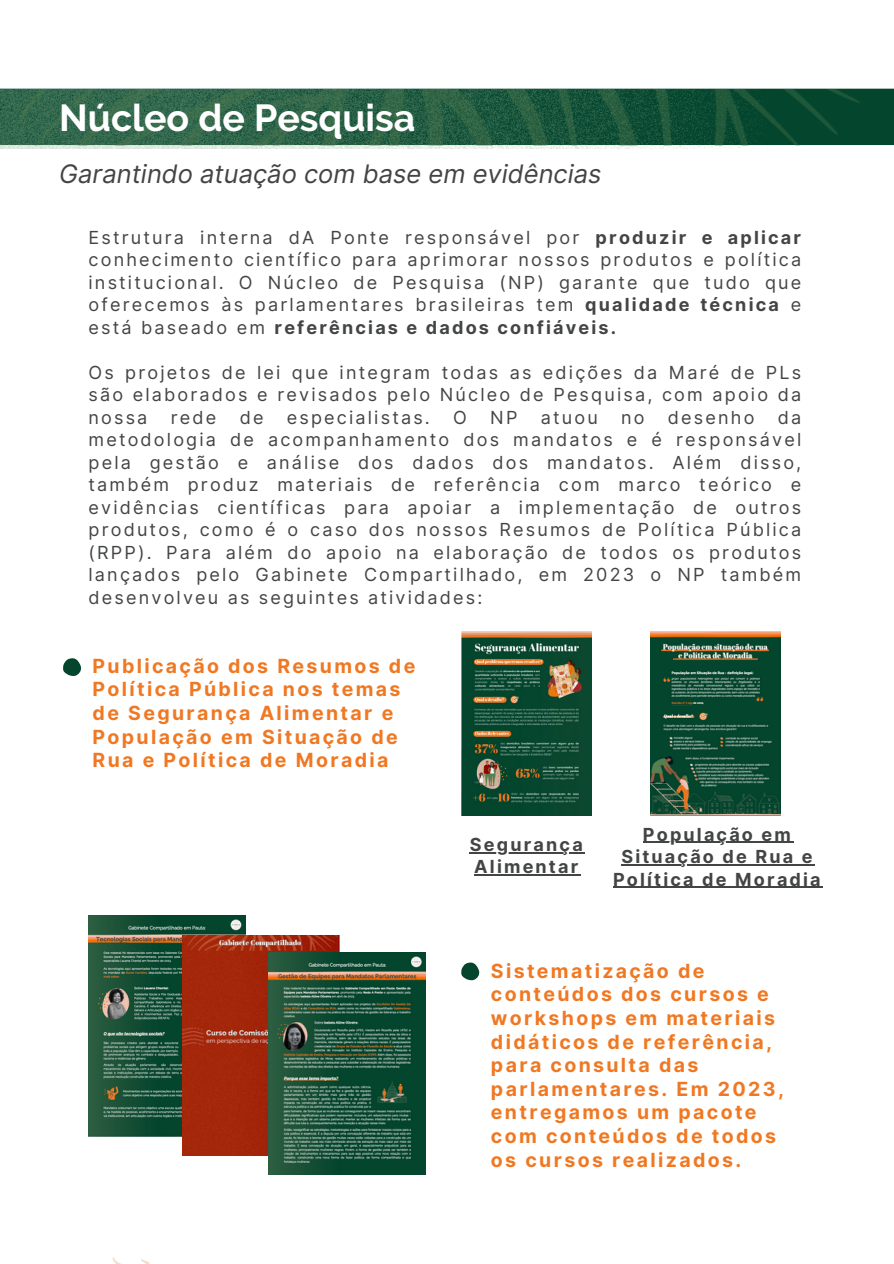
<style>
.page{position:relative;width:894px;height:1264px;background:#fff}
.page>*{position:absolute;margin:0;border:0;box-sizing:border-box;transform-origin:0 0}
.t1{font:700 37.5px "Raleway";color:#fff}
.t2{font:italic 25.5px "Inter";color:#434444}
.t3{font:700 19.5px/23.7px "Inter";letter-spacing:.12em;color:#f07822}
.t4{font:18px/22.5px "Inter";letter-spacing:.12em;color:#434444;text-align:justify}
.t5{font:700 18px/22.5px "Inter";letter-spacing:.12em;color:#434444;text-align:center}
.s1{font-weight:700}
</style>
<div class="page">
<svg style="left:112px;top:1257px;width:37px;height:6px"></svg>
<svg style="left:0;top:89px;width:893px;height:59px"></svg>
<img style="left:9px;top:89px;width:873px;height:57px">
<img style="left:88px;top:915px;width:157px;height:221px">
<img style="left:183px;top:935px;width:156px;height:220px">
<img style="left:269px;top:952px;width:156px;height:222px">
<img style="left:461px;top:631px;width:130px;height:184px">
<img style="left:650px;top:631px;width:130px;height:184px">
<svg style="left:63px;top:658px;width:19px;height:18px"></svg>
<hr style="left:642px;top:841px;width:150px;height:2px;background:#434444">
<hr style="left:621px;top:864px;width:193px;height:1px;background:#434444">
<hr style="left:613px;top:886px;width:209px;height:2px;background:#434444">
<hr style="left:470px;top:852px;width:115px;height:1px;background:#434444">
<hr style="left:474px;top:874px;width:106px;height:1px;background:#434444">
<svg style="left:461px;top:962px;width:19px;height:18px"></svg>
<h3 class="t1" style="left:59px;top:96px;width:357px">Núcleo de Pesquisa</h3>
<p class="t2" style="left:59px;top:159px;width:543px">Garantindo atuação com base em evidências</p>
<p class="t4" style="left:88px;top:226px;width:714px">Estrutura interna dA Ponte responsável por <span class="s1">produzir e aplicar </span>conhecimento científico para aprimorar nossos produtos e política institucional. O Núcleo de Pesquisa (NP) garante que tudo que oferecemos às parlamentares brasileiras tem <span class="s1">qualidade técnica</span> e está baseado em <span class="s1">referências e dados confiáveis.</span></p>
<p class="t4" style="left:88px;top:361px;width:714px">Os projetos de lei que integram todas as edições da Maré de PLs são elaborados e revisados pelo Núcleo de Pesquisa, com apoio da nossa</p>
<p class="t4" style="left:171px;top:406px;width:47px">rede</p>
<p class="t4" style="left:240px;top:406px;width:25px">de</p>
<p class="t4" style="left:287px;top:406px;width:144px">especialistas.</p>
<p class="t4" style="left:453px;top:406px;width:15px">O</p>
<p class="t4" style="left:490px;top:406px;width:29px">NP</p>
<p class="t4" style="left:540px;top:406px;width:58px">atuou</p>
<p class="t4" style="left:621px;top:406px;width:25px">no</p>
<p class="t4" style="left:667px;top:406px;width:88px">desenho</p>
<p class="t4" style="left:88px;top:406px;width:714px;text-indent:689px">da metodologia de acompanhamento dos mandatos e é responsável pela gestão e análise dos dados dos mandatos. Além disso, também produz materiais de referência com marco teórico e evidências científicas para apoiar a implementação de outros produtos, como é o caso dos nossos Resumos de Política Pública (RPP). Para além do apoio na elaboração de todos os produtos lançados pelo Gabinete Compartilhado, em 2023 o NP também desenvolveu as seguintes atividades:</p>
<p class="t3" style="left:93px;top:653px;width:324px">Publicação dos Resumos de<br>Política Pública nos temas de Segurança Alimentar e<br>População em Situação de<br>Rua e Política de Moradia</p>
<p class="t5" style="left:470px;top:833px;width:114px;text-align:left">Segurança<br>Alimentar</p>
<h3 class="t5" style="left:642px;top:823px;width:149px">População em</h3>
<h3 class="t5" style="left:613px;top:845px;width:209px">Situação de Rua e<br>Política de Moradia</h3>
<p class="t3" style="left:491px;top:958px;width:294px">Sistematização de conteúdos dos cursos e workshops em materiais didáticos de referência, para consulta das parlamentares. Em 2023, entregamos um pacote com conteúdos de todos os cursos realizados.</p>
</div>
